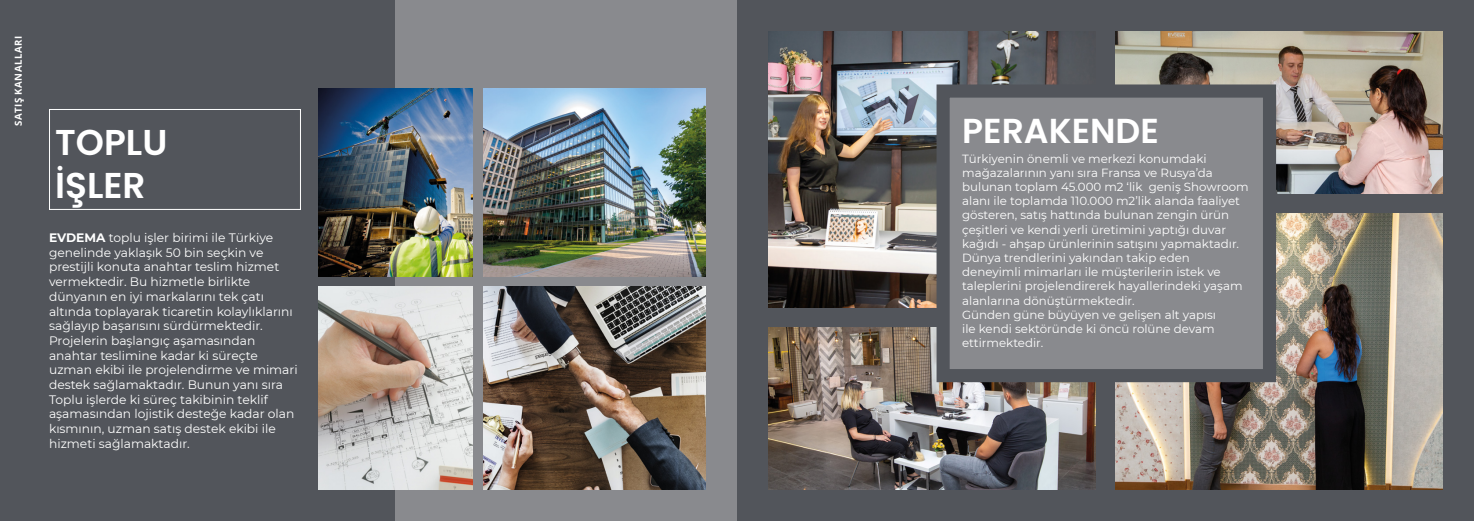
<style>
.page{position:relative;width:1474px;height:521px;background:#fff}
.page>*{position:absolute;margin:0;border:0;box-sizing:border-box;transform-origin:0 0}
.t1{font:600 35.88px/43.1px "Poppins";color:#fff}
.t2{font:600 34.65px "Poppins";color:#fff}
.t3{font:12.25px/14.7px "Montserrat";color:#fff}
.t4{font:11.81px/14.2px "Montserrat";color:#fff}
.t5{font:700 9.62px "Open Sans";letter-spacing:.05em;color:#fff}
.s1{font-weight:700}
</style>
<div class="page">
<div style="left:0;top:0;width:1473px;height:521px;background:#52555b"></div>
<img style="left:768px;top:327px;width:327px;height:162px">
<img style="left:768px;top:31px;width:292px;height:276px">
<img style="left:1115px;top:213px;width:327px;height:276px">
<img style="left:1115px;top:32px;width:327px;height:162px">
<svg style="left:930px;top:78px;width:352px;height:311px"></svg>
<div style="left:396px;top:0;width:341px;height:521px;background:#898a8e"></div>
<img style="left:319px;top:286px;width:154px;height:203px">
<img style="left:319px;top:89px;width:154px;height:187px">
<img style="left:483px;top:89px;width:222px;height:187px">
<img style="left:483px;top:286px;width:222px;height:203px">
<div style="left:49px;top:109px;width:252px;height:101px;border:1px solid #fff"></div>
<p class="t5" style="left:12px;top:126px;width:91px;rotate:-90deg">SATIŞ KANALLARI</p>
<h1 class="t1" style="left:55px;top:121px;width:114px">TOPLU<br>İŞLER</h1>
<h2 class="t2" style="left:962px;top:111px;width:198px">PERAKENDE</h2>
<p class="t4" style="left:962px;top:151px;width:288px">Türkiyenin önemli ve merkezi konumdaki mağazalarının yanı sıra Fransa ve Rusya’da bulunan toplam 45.000 m2 ‘lik geniş Showroom alanı ile toplamda 110.000 m2’lik alanda faaliyet gösteren, satış hattında bulunan zengin ürün çeşitleri ve kendi yerli üretimini yaptığı duvar kağıdı - ahşap ürünlerinin satışını yapmaktadır.<br>Dünya trendlerini yakından takip eden deneyimli mimarları ile müşterilerin istek ve taleplerini projelendirerek hayallerindeki yaşam alanlarına dönüştürmektedir.<br>Günden güne büyüyen ve gelişen alt yapısı<br>ile kendi sektöründe ki öncü rolüne devam ettirmektedir.</p>
<p class="t3" style="left:49px;top:230px;width:250px"><span class="s1">EVDEMA</span> toplu işler birimi ile Türkiye genelinde yaklaşık 50 bin seçkin ve prestijli konuta anahtar teslim hizmet vermektedir. Bu hizmetle birlikte dünyanın en iyi markalarını tek çatı altında toplayarak ticaretin kolaylıklarını sağlayıp başarısını sürdürmektedir.<br>Projelerin başlangıç aşamasından anahtar teslimine kadar ki süreçte uzman ekibi ile projelendirme ve mimari destek sağlamaktadır. Bunun yanı sıra Toplu işlerde ki süreç takibinin teklif aşamasından lojistik desteğe kadar olan kısmının, uzman satış destek ekibi ile hizmeti sağlamaktadır.</p>
</div>
